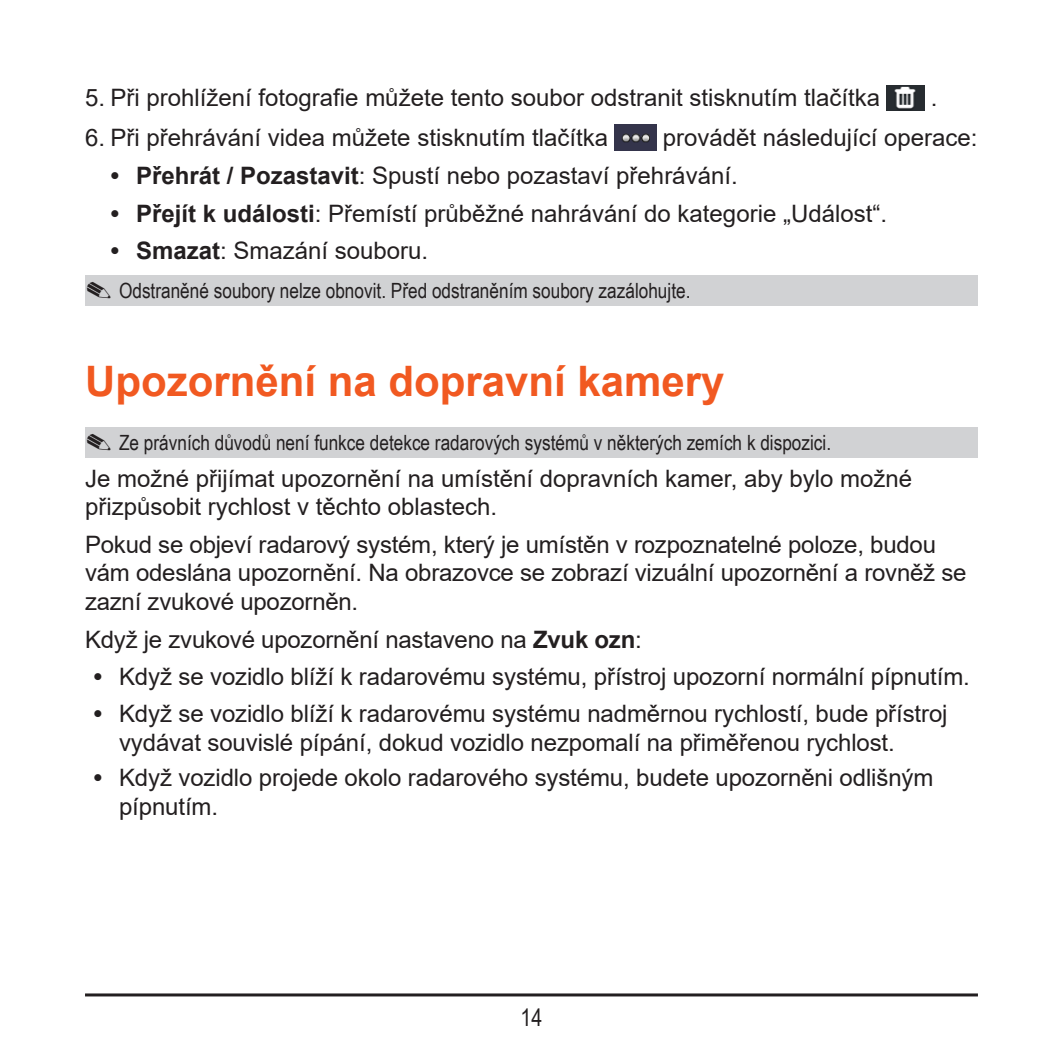
<style>
.page{position:relative;width:1063px;height:1063px;background:#fff}
.page>*{position:absolute;margin:0;border:0;box-sizing:border-box;transform-origin:0 0}
.t1{font:700 42px "Arial";color:#f15921}
.t2{font:24px/28.8px "Arial";letter-spacing:-.005em;color:#231f20}
.t3{font:24px "Arial Narrow";color:#231f20}
.t4{font:21px "Arial Narrow";color:#231f20}
.s1{font-weight:700}
.s2{font-family:"Arial Unicode MS";font-size:30px}
</style>
<div class="page">
<hr style="left:85px;top:993px;width:893px;height:3px;background:#231f20">
<div style="left:85px;top:276px;width:893px;height:30px;background:#d1d2d4"></div>
<div style="left:85px;top:427px;width:893px;height:30px;background:#d1d2d4"></div>
<img style="left:887px;top:85px;width:37px;height:26px">
<img style="left:615px;top:124px;width:41px;height:26px">
<p class="t2" style="left:85px;top:84px;width:797px">5. Při prohlížení fotografie můžete tento soubor odstranit stisknutím tlačítka</p>
<p class="t2" style="left:931px;top:84px;width:8px">.</p>
<p class="t2" style="left:85px;top:123px;width:525px">6. Při přehrávání videa můžete stisknutím tlačítka</p>
<p class="t2" style="left:663px;top:123px;width:316px">provádět následující operace:</p>
<p class="t2" style="left:111px;top:161px;width:629px">● <span class="s1">Přehrát / Pozastavit</span>: Spustí nebo pozastaví přehrávání.</p>
<p class="t2" style="left:111px;top:199px;width:778px">● <span class="s1">Přejít k události</span>: Přemístí průběžné nahrávání do kategorie „Událost“.</p>
<p class="t2" style="left:111px;top:236px;width:319px">● <span class="s1">Smazat</span>: Smazání souboru.</p>
<p class="t4" style="left:85px;top:275px;width:607px"><span class="s2">✎</span> Odstraněné soubory nelze obnovit. Před odstraněním soubory zazálohujte.</p>
<h1 class="t1" style="left:85px;top:352px;width:641px">Upozornění na dopravní kamery</h1>
<p class="t4" style="left:85px;top:427px;width:748px"><span class="s2">✎</span> Ze právních důvodů není funkce detekce radarových systémů v některých zemích k dispozici.</p>
<p class="t2" style="left:85px;top:464px;width:829px">Je možné přijímat upozornění na umístění dopravních kamer, aby bylo možné přizpůsobit rychlost v těchto oblastech.</p>
<p class="t2" style="left:85px;top:530px;width:883px">Pokud se objeví radarový systém, který je umístěn v rozpoznatelné poloze, budou vám odeslána upozornění. Na obrazovce se zobrazí vizuální upozornění a rovněž se zazní zvukové upozorněn.</p>
<p class="t2" style="left:85px;top:625px;width:558px">Když je zvukové upozornění nastaveno na <span class="s1">Zvuk ozn</span>:</p>
<p class="t2" style="left:94px;top:662px;width:878px">● Když se vozidlo blíží k radarovému systému, přístroj upozorní normální pípnutím.</p>
<p class="t2" style="left:119px;top:699px;width:830px;text-indent:-26px">● Když se vozidlo blíží k radarovému systému nadměrnou rychlostí, bude přístroj vydávat souvislé pípání, dokud vozidlo nezpomalí na přiměřenou rychlost.</p>
<p class="t2" style="left:119px;top:763px;width:816px;text-indent:-26px">● Když vozidlo projede okolo radarového systému, budete upozorněni odlišným pípnutím.</p>
<p class="t3" style="left:521px;top:1000px;width:23px">14</p>
</div>
